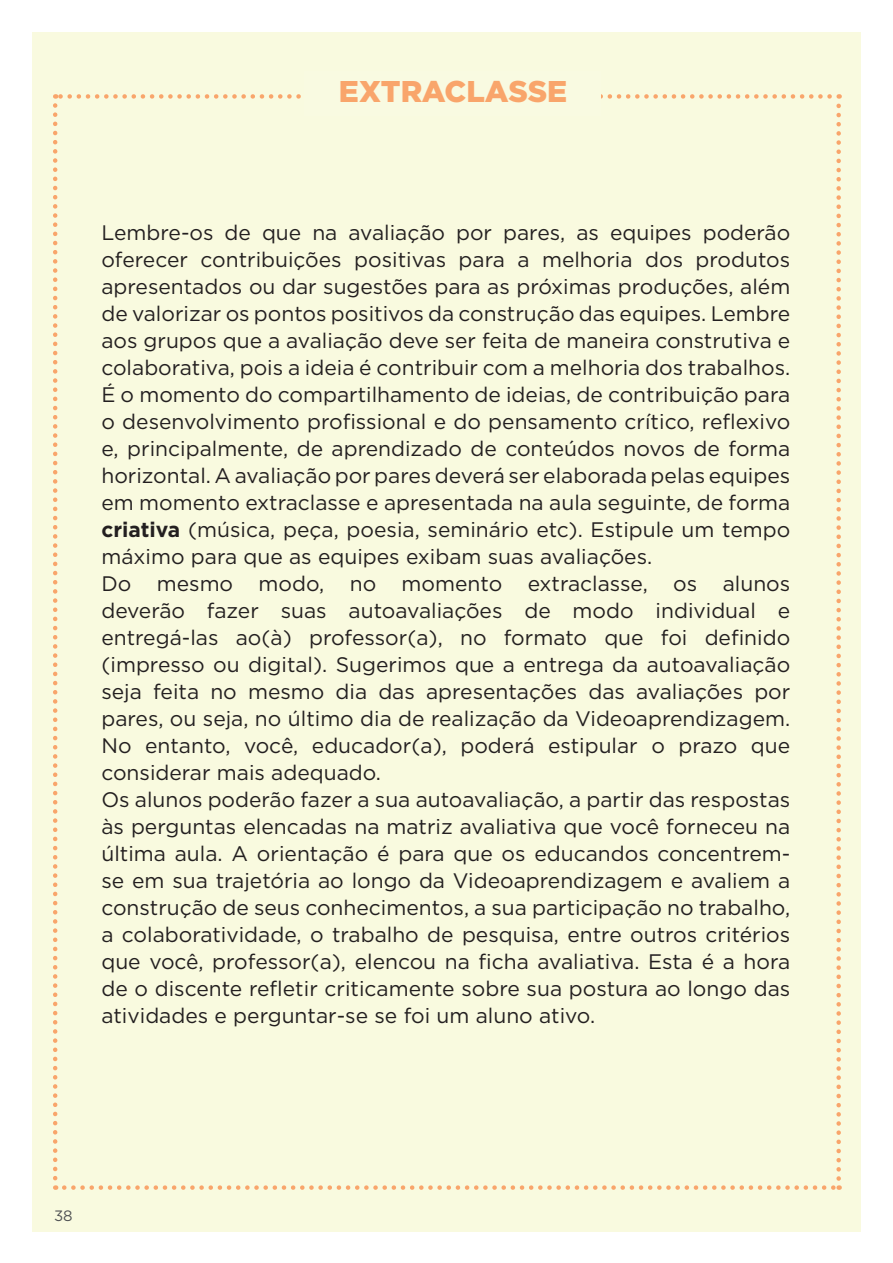
<style>
.page{position:relative;width:893px;height:1263px;background:#fff}
.page>*{position:absolute;margin:0;border:0;box-sizing:border-box;transform-origin:0 0}
.t1{font:900 30px "Gotham";color:#f9a56b}
.t2{font:21px/27px "Gotham";color:#231f20;text-align:justify}
.t3{font:15px "Gotham";color:#505254}
.s1{font-weight:700}
</style>
<div class="page">
<div style="left:33px;top:32px;width:860px;height:1199px;background:#f9fadf"></div>
<div style="left:862px;top:2px;width:31px;height:1261px;background:#fff"></div>
<svg style="left:53px;top:105px;width:4px;height:1085px"></svg>
<svg style="left:64px;top:1185px;width:776px;height:5px"></svg>
<svg style="left:836px;top:94px;width:5px;height:1084px"></svg>
<svg style="left:55px;top:94px;width:775px;height:5px"></svg>
<div style="left:304px;top:72px;width:297px;height:44px;background:#f9fae1"></div>
<p class="t1" style="left:339px;top:71px;width:230px">EXTRACLASSE</p>
<p class="t2" style="left:101px;top:219px;width:690px">Lembre-os de que na avaliação por pares, as equipes poderão oferecer contribuições positivas para a melhoria dos produtos apresentados ou dar sugestões para as próximas produções, além de valorizar os pontos positivos da construção das equipes. Lembre aos grupos que a avaliação deve ser feita de maneira construtiva e colaborativa, pois a ideia é contribuir com a melhoria dos trabalhos.</p>
<p class="t2" style="left:101px;top:381px;width:690px">É o momento do compartilhamento de ideias, de contribuição para o desenvolvimento profissional e do pensamento crítico, reflexivo e, principalmente, de aprendizado de conteúdos novos de forma horizontal. A avaliação por pares deverá ser elaborada pelas equipes em momento extraclasse e apresentada na aula seguinte, de forma <span class="s1">criativa</span> (música, peça, poesia, seminário etc). Estipule um tempo máximo para que as equipes exibam suas avaliações.</p>
<p class="t2" style="left:101px;top:570px;width:690px">Do mesmo modo, no momento extraclasse, os alunos deverão fazer suas autoavaliações de modo individual e entregá-las ao(à) professor(a), no formato que foi definido (impresso ou digital). Sugerimos que a entrega da autoavaliação seja feita no mesmo dia das apresentações das avaliações por pares, ou seja, no último dia de realização da Videoaprendizagem.<br>No entanto, você, educador(a), poderá estipular o prazo que considerar mais adequado.</p>
<p class="t2" style="left:101px;top:786px;width:690px">Os alunos poderão fazer a sua autoavaliação, a partir das respostas às perguntas elencadas na matriz avaliativa que você forneceu na última aula. A orientação é para que os educandos concentrem&shy;se em sua trajetória ao longo da Videoaprendizagem e avaliem a construção de seus conhecimentos, a sua participação no trabalho, a colaboratividade, o trabalho de pesquisa, entre outros critérios que você, professor(a), elencou na ficha avaliativa. Esta é a hora de o discente refletir criticamente sobre sua postura ao longo das atividades e perguntar-se se foi um aluno ativo.</p>
<p class="t3" style="left:54px;top:1206px;width:20px">38</p>
</div>
